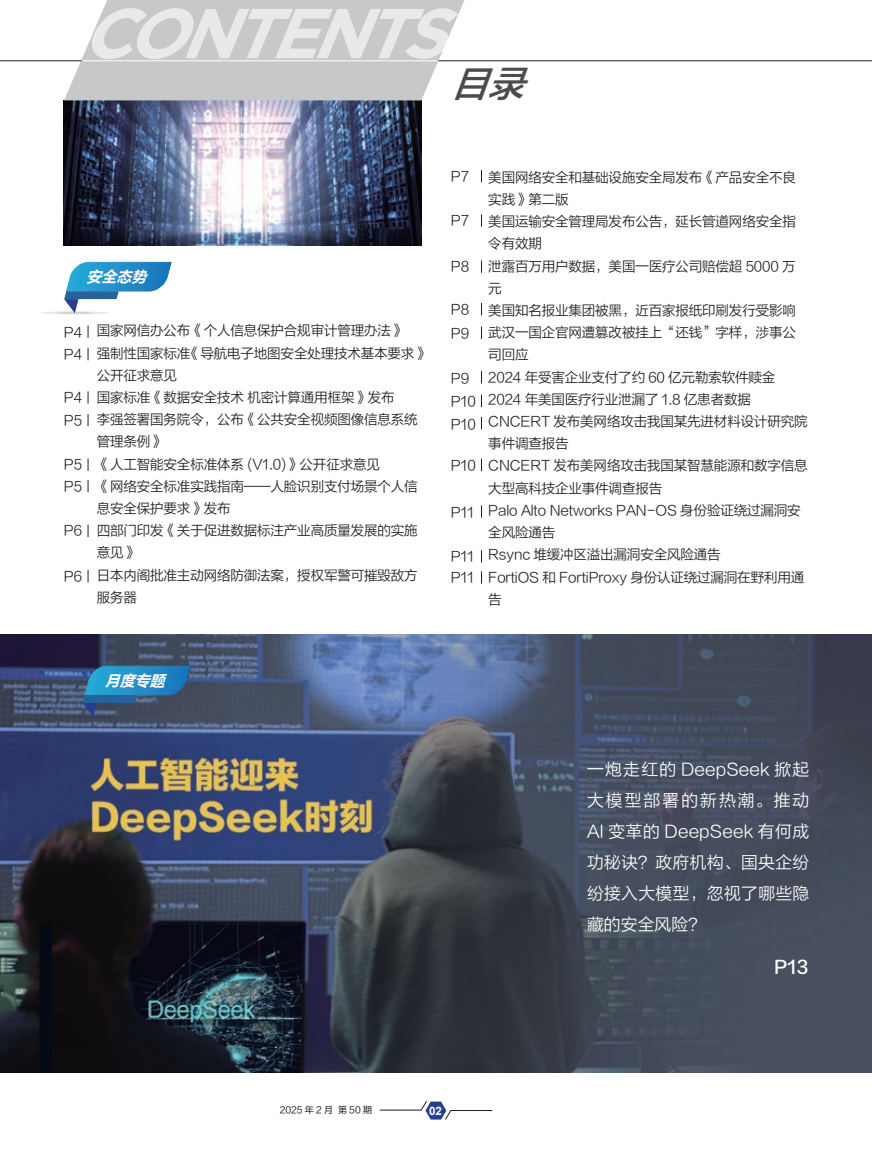
<style>
.page{position:relative;width:872px;height:1149px;background:#fff}
.page>*{position:absolute;margin:0;border:0;box-sizing:border-box;transform-origin:0 0}
.t1{font:italic 36px "FZLTZHJW GB1 0";color:#4b4c4d}
.t2{font:17.55px "FZLTZHK GBK1 0";color:#fff}
.t3{font:16.5px/31px "FZLTXIHK GBK1 0";letter-spacing:.025em;color:#fff;text-align:justify}
.t4{font:italic 15px "FZLTCHJW GB1 0";color:#fff}
.t5{font:13.5px/22.2px "FZLTXIHK GBK1 0";letter-spacing:-.01em;color:#231f20}
.t6{font:700 11.55px "Arial";color:#fff}
.t7{font:9px "FZLTHJW GB1 0";letter-spacing:.25em;color:#231f20}
</style>
<div class="page">
<svg style="left:379px;top:1101px;width:113px;height:18px"></svg>
<img style="left:0;top:634px;width:872px;height:437px">
<svg style="left:88px;top:325px;width:1px;height:13px"></svg>
<svg style="left:88px;top:348px;width:1px;height:12px"></svg>
<svg style="left:481px;top:170px;width:1px;height:12px"></svg>
<svg style="left:481px;top:214px;width:1px;height:13px"></svg>
<svg style="left:88px;top:480px;width:1px;height:12px"></svg>
<svg style="left:88px;top:458px;width:1px;height:13px"></svg>
<svg style="left:88px;top:524px;width:1px;height:13px"></svg>
<svg style="left:88px;top:570px;width:1px;height:12px"></svg>
<svg style="left:88px;top:391px;width:1px;height:12px"></svg>
<svg style="left:88px;top:414px;width:1px;height:12px"></svg>
<svg style="left:481px;top:394px;width:1px;height:13px"></svg>
<svg style="left:481px;top:417px;width:1px;height:12px"></svg>
<svg style="left:481px;top:550px;width:1px;height:12px"></svg>
<svg style="left:481px;top:571px;width:1px;height:12px"></svg>
<svg style="left:481px;top:505px;width:1px;height:12px"></svg>
<svg style="left:481px;top:458px;width:1px;height:13px"></svg>
<svg style="left:481px;top:371px;width:1px;height:12px"></svg>
<svg style="left:481px;top:326px;width:1px;height:13px"></svg>
<svg style="left:481px;top:303px;width:1px;height:12px"></svg>
<svg style="left:481px;top:260px;width:1px;height:13px"></svg>
<img style="left:64px;top:100px;width:357px;height:146px">
<svg style="left:64px;top:0;width:400px;height:100px;background:#d4d5d7"></svg>
<hr style="left:82px;top:60px;width:359px;height:1px;background:#fff">
<hr style="left:0;top:60px;width:82px;height:1px;background:#231f20">
<hr style="left:438px;top:60px;width:434px;height:1px;background:#231f20">
<hr style="left:37px;top:311px;width:75px;height:3px;background:#231f20;border-radius:50%">
<svg style="left:64px;top:262px;width:108px;height:51px"></svg>
<hr style="left:55px;top:715px;width:75px;height:3px;background:#231f20;border-radius:50%">
<svg style="left:83px;top:665px;width:107px;height:51px;background:#2f6f9c"></svg>
<h1 class="t1" style="left:452px;top:63px;width:89px">目录</h1>
<p class="t4" style="left:86px;top:268px;width:66px">安全态势</p>
<p class="t5" style="left:451px;top:165px;width:20px">P7</p>
<p class="t5" style="left:451px;top:210px;width:20px">P7</p>
<p class="t5" style="left:451px;top:255px;width:20px">P8</p>
<p class="t5" style="left:451px;top:298px;width:20px">P8</p>
<p class="t5" style="left:97px;top:320px;width:332px">国家网信办公布《个人信息保护合规审计管理办法》<br>强制性国家标准《导航电子地图安全处理技术基本要求》公开征求意见<br>国家标准《数据安全技术 机密计算通用框架》发布<br>李强签署国务院令，公布《公共安全视频图像信息系统管理条例》<br>《人工智能安全标准体系 (V1.0)》公开征求意见<br>《网络安全标准实践指南——人脸识别支付场景个人信息安全保护要求》发布<br>四部门印发《关于促进数据标注产业高质量发展的实施意见》<br>日本内阁批准主动网络防御法案，授权军警可摧毁敌方服务器</p>
<p class="t5" style="left:64px;top:321px;width:20px">P4<br>P4</p>
<p class="t5" style="left:451px;top:323px;width:20px">P9</p>
<p class="t5" style="left:451px;top:367px;width:20px">P9</p>
<p class="t5" style="left:64px;top:386px;width:20px;line-height:22.6px">P4<br>P5</p>
<p class="t5" style="left:451px;top:390px;width:27px">P10<br>P10</p>
<p class="t5" style="left:64px;top:454px;width:20px">P5</p>
<p class="t5" style="left:451px;top:455px;width:27px">P10</p>
<p class="t5" style="left:64px;top:475px;width:20px">P5</p>
<p class="t5" style="left:451px;top:501px;width:25px">P11</p>
<p class="t5" style="left:64px;top:520px;width:20px">P6</p>
<p class="t5" style="left:64px;top:565px;width:20px">P6</p>
<p class="t5" style="left:451px;top:545px;width:25px;line-height:21px">P11<br>P11</p>
<p class="t5" style="left:488px;top:166px;width:321px">美国网络安全和基础设施安全局发布《产品安全不良实践》第二版<br>美国运输安全管理局发布公告，延长管道网络安全指令有效期<br>泄露百万用户数据，美国一医疗公司赔偿超 5000 万元<br>美国知名报业集团被黑，近百家报纸印刷发行受影响武汉一国企官网遭篡改被挂上“还钱”字样，涉事公司回应<br>2024 年受害企业支付了约 60 亿元勒索软件赎金<br>2024 年美国医疗行业泄漏了 1.8 亿患者数据<br>CNCERT 发布美网络攻击我国某先进材料设计研究院事件调查报告<br>CNCERT 发布美网络攻击我国某智慧能源和数字信息大型高科技企业事件调查报告<br>Palo Alto Networks PAN-OS 身份验证绕过漏洞安全风险通告<br>Rsync 堆缓冲区溢出漏洞安全风险通告<br>FortiOS 和 FortiProxy 身份认证绕过漏洞在野利用通告</p>
<p class="t4" style="left:105px;top:672px;width:66px">月度专题</p>
<p class="t3" style="left:587px;top:753px;width:224px">一炮走红的 DeepSeek 掀起大模型部署的新热潮。推动AI 变革的 DeepSeek 有何成功秘诀？政府机构、国央企纷纷接入大模型，忽视了哪些隐藏的安全风险？</p>
<p class="t2" style="left:774px;top:956px;width:36px">P13</p>
<p class="t7" style="left:280px;top:1104px;width:94px">2025年2月 第50期</p>
<p class="t6" style="left:429px;top:1102px;width:14px">02</p>
</div>
